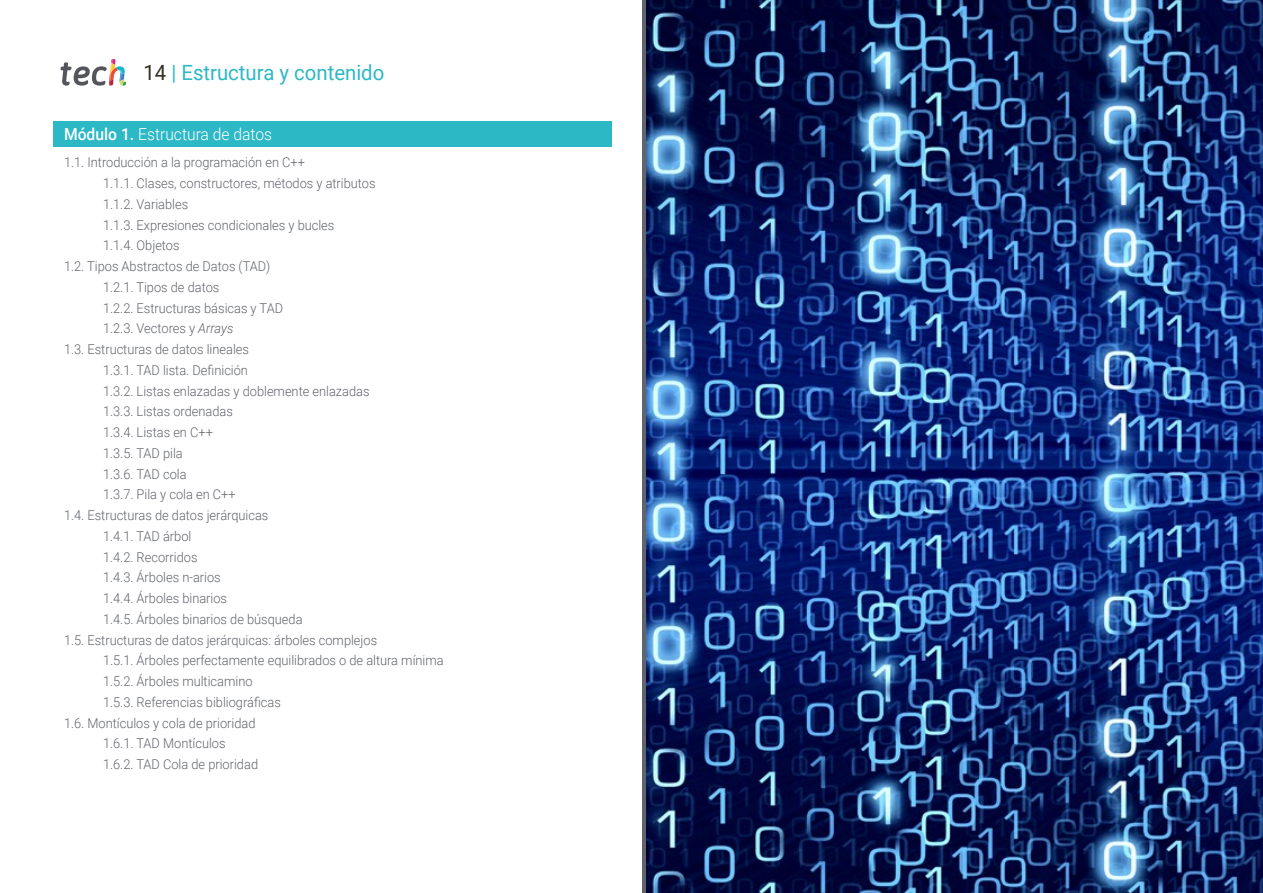
<style>
.page{position:relative;width:1263px;height:893px;background:#fff}
.page>*{position:absolute;margin:0;border:0;box-sizing:border-box;transform-origin:0 0}
.t1{font:21px "Roboto";color:#2db8c5}
.t2{font:300 16.5px "Roboto";color:#fff;scale:.95 1}
.t3{font:300 13.5px "Roboto";color:#61646a;scale:.95 1}
.s1{color:#312e20}
.s2{font-weight:500}
.s3{font-style:italic}
</style>
<div class="page">
<img style="left:646px;top:0;width:617px;height:893px">
<div style="left:53px;top:121px;width:558px;height:25px;background:#2db8c5"></div>
<svg style="left:61px;top:59px;width:65px;height:27px"></svg>
<h1 class="t1" style="left:144px;top:57px;width:242px"><span class="s1">14</span> | Estructura y contenido</h1>
<p class="t2" style="left:64px;top:123px;width:221px"><span class="s2">Módulo 1.</span> Estructura de datos</p>
<p class="t3" style="left:64px;top:153px;width:255px">1.1. Introducción a la programación en C++</p>
<p class="t3" style="left:103px;top:174px;width:288px">1.1.1. Clases, constructores, métodos y atributos</p>
<p class="t3" style="left:103px;top:195px;width:91px">1.1.2. Variables</p>
<p class="t3" style="left:103px;top:215px;width:245px">1.1.3. Expresiones condicionales y bucles</p>
<p class="t3" style="left:103px;top:236px;width:82px">1.1.4. Objetos</p>
<p class="t3" style="left:64px;top:257px;width:219px">1.2. Tipos Abstractos de Datos (TAD)</p>
<p class="t3" style="left:103px;top:278px;width:124px">1.2.1. Tipos de datos</p>
<p class="t3" style="left:103px;top:298px;width:191px">1.2.2. Estructuras básicas y TAD</p>
<p class="t3" style="left:103px;top:319px;width:139px">1.2.3. Vectores y <span class="s3">Arrays</span></p>
<p class="t3" style="left:64px;top:340px;width:196px">1.3. Estructuras de datos lineales</p>
<p class="t3" style="left:103px;top:361px;width:154px">1.3.1. TAD lista. Definición</p>
<p class="t3" style="left:103px;top:381px;width:282px">1.3.2. Listas enlazadas y doblemente enlazadas</p>
<p class="t3" style="left:103px;top:402px;width:138px">1.3.3. Listas ordenadas</p>
<p class="t3" style="left:103px;top:423px;width:117px">1.3.4. Listas en C++</p>
<p class="t3" style="left:103px;top:444px;width:86px">1.3.5. TAD pila</p>
<p class="t3" style="left:103px;top:464px;width:90px">1.3.6. TAD cola</p>
<p class="t3" style="left:103px;top:485px;width:141px">1.3.7. Pila y cola en C++</p>
<p class="t3" style="left:64px;top:506px;width:217px">1.4. Estructuras de datos jerárquicas</p>
<p class="t3" style="left:103px;top:527px;width:95px">1.4.1. TAD árbol</p>
<p class="t3" style="left:103px;top:547px;width:101px">1.4.2. Recorridos</p>
<p class="t3" style="left:103px;top:568px;width:125px">1.4.3. Árboles n-arios</p>
<p class="t3" style="left:103px;top:589px;width:132px">1.4.4. Árboles binarios</p>
<p class="t3" style="left:103px;top:610px;width:212px">1.4.5. Árboles binarios de búsqueda</p>
<p class="t3" style="left:64px;top:630px;width:331px">1.5. Estructuras de datos jerárquicas: árboles complejos</p>
<p class="t3" style="left:103px;top:651px;width:360px">1.5.1. Árboles perfectamente equilibrados o de altura mínima</p>
<p class="t3" style="left:103px;top:672px;width:159px">1.5.2. Árboles multicamino</p>
<p class="t3" style="left:103px;top:693px;width:189px">1.5.3. Referencias bibliográficas</p>
<p class="t3" style="left:64px;top:713px;width:203px">1.6. Montículos y cola de prioridad</p>
<p class="t3" style="left:103px;top:734px;width:131px">1.6.1. TAD Montículos</p>
<p class="t3" style="left:103px;top:755px;width:165px">1.6.2. TAD Cola de prioridad</p>
</div>
